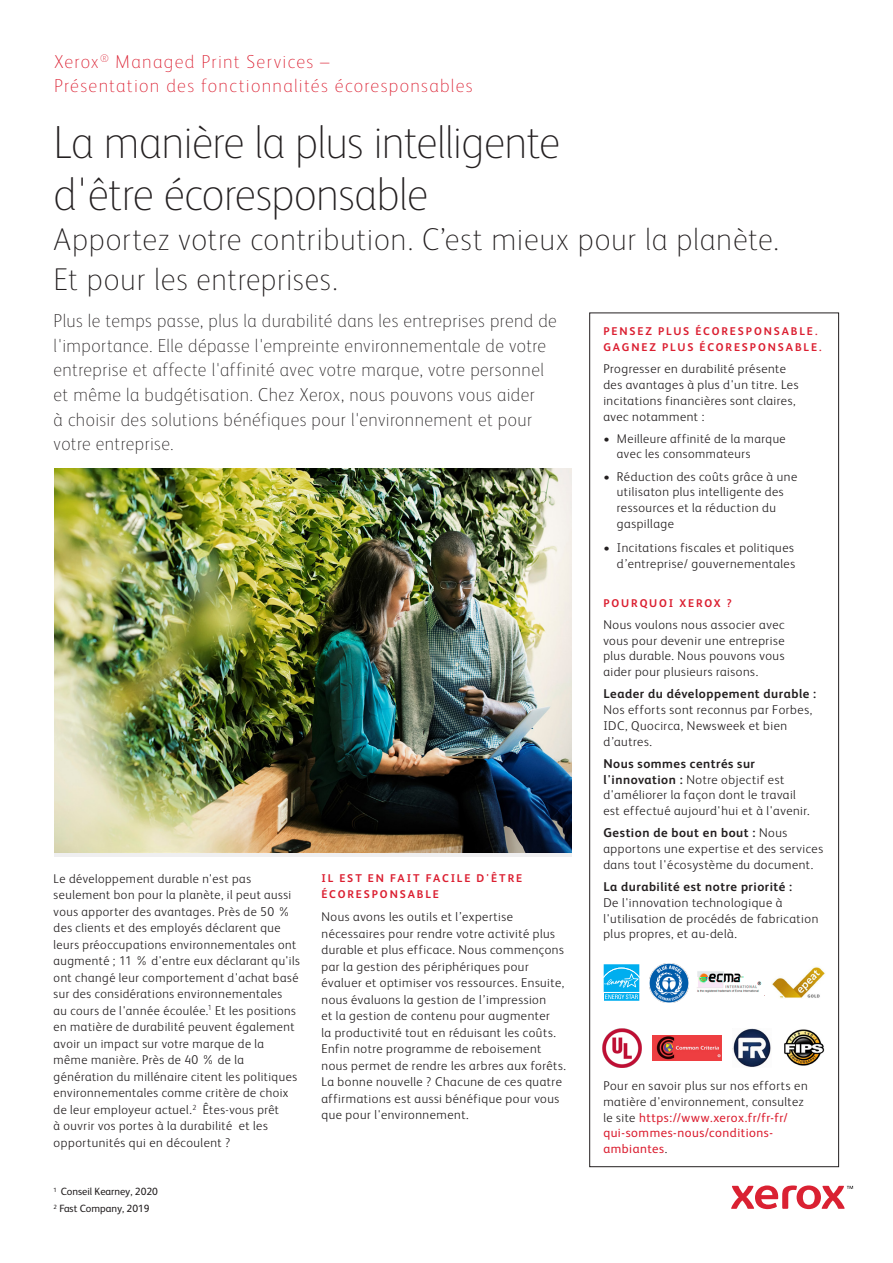
<style>
.page{position:relative;width:893px;height:1263px;background:#fff}
.page>*{position:absolute;margin:0;border:0;box-sizing:border-box;transform-origin:0 0}
.Page_Title{font:100 46.5px/52.1px "Xerox Sans";letter-spacing:-.015em;color:#231f20}
.Page_Title-2{font:100 31.5px/40px "Xerox Sans";letter-spacing:.02em;color:#231f20}
.Intro{font:100 18.75px/24.6px "Xerox Sans";letter-spacing:.025em;color:#231f20}
.Business_Segment{font:100 18.75px/24px "Xerox Sans";letter-spacing:.07em;color:#db1e30}
.Body_Text{font:300 12.75px/16.5px "Xerox Sans";letter-spacing:.04em;color:#231f20}
.Body_Subhead{font:700 11.25px/15.8px "Xerox Sans";letter-spacing:.165em;color:#db1e30}
.t1{font:10.5px "Xerox Sans";color:#231f20}
.s1{font-weight:700}
.s2{font-weight:400;color:#db1e30}
</style>
<div class="page">
<svg style="left:731px;top:1185px;width:122px;height:24px"></svg>
<div style="left:589px;top:313px;width:250px;height:854px;border:1px solid #231f20"></div>
<svg style="left:603px;top:964px;width:37px;height:37px"></svg>
<img style="left:650px;top:963px;width:39px;height:39px">
<img style="left:772px;top:967px;width:53px;height:31px">
<img style="left:697px;top:971px;width:65px;height:22px">
<img style="left:603px;top:1029px;width:38px;height:38px">
<img style="left:732px;top:1029px;width:39px;height:38px">
<img style="left:784px;top:1029px;width:41px;height:37px">
<img style="left:653px;top:1035px;width:68px;height:26px">
<img style="left:54px;top:469px;width:517px;height:384px">
<p class="Business_Segment" style="left:54px;top:49px;width:420px">Xerox<sup>®</sup> Managed Print Services –<br>Présentation des fonctionnalités écoresponsables</p>
<p class="Page_Title" style="left:54px;top:113px;width:508px">La manière la plus intelligente d'être écoresponsable</p>
<p class="Page_Title-2" style="left:54px;top:217px;width:727px">Apportez votre contribution. C’est mieux pour la planète.<br>Et pour les entreprises.</p>
<p class="Intro" style="left:54px;top:308px;width:505px">Plus le temps passe, plus la durabilité dans les entreprises prend de l'importance. Elle dépasse l'empreinte environnementale de votre entreprise et affecte l'affinité avec votre marque, votre personnel et même la budgétisation. Chez Xerox, nous pouvons vous aider<br>à choisir des solutions bénéfiques pour l'environnement et pour votre entreprise.</p>
<p class="Body_Text" style="left:54px;top:869px;width:248px">Le développement durable n'est pas seulement bon pour la planète, il peut aussi vous apporter des avantages. Près de 50 % des clients et des employés déclarent que leurs préoccupations environnementales ont augmenté ; 11 % d'entre eux déclarant qu'ils ont changé leur comportement d'achat basé sur des considérations environnementales<br>au cours de l'année écoulée.<sup>1</sup> Et les positions en matière de durabilité peuvent également avoir un impact sur votre marque de la même manière. Près de 40 % de la génération du millénaire citent les politiques environnementales comme critère de choix de leur employeur actuel.<sup>2</sup> Êtes-vous prêt<br>à ouvrir vos portes à la durabilité et les opportunités qui en découlent ?</p>
<p class="Body_Subhead" style="left:321px;top:869px;width:202px;line-height:16.5px">IL EST EN FAIT FACILE D'ÊTRE<br>ÉCORESPONSABLE</p>
<p class="Body_Text" style="left:321px;top:908px;width:246px">Nous avons les outils et l’expertise nécessaires pour rendre votre activité plus durable et plus efficace. Nous commençons par la gestion des périphériques pour évaluer et optimiser vos ressources. Ensuite, nous évaluons la gestion de l’impression<br>et la gestion de contenu pour augmenter<br>la productivité tout en réduisant les coûts.<br>Enfin notre programme de reboisement nous permet de rendre les arbres aux forêts.<br>La bonne nouvelle ? Chacune de ces quatre affirmations est aussi bénéfique pour vous que pour l'environnement.</p>
<p class="t1" style="left:54px;top:1185px;width:106px"><sup>1</sup> Conseil Kearney, 2020</p>
<p class="t1" style="left:54px;top:1202px;width:98px"><sup>2</sup> Fast Company, 2019</p>
<p class="Body_Subhead" style="left:603px;top:323px;width:220px">PENSEZ PLUS ÉCORESPONSABLE.<br>GAGNEZ PLUS ÉCORESPONSABLE.</p>
<p class="Body_Text" style="left:603px;top:360px;width:197px;line-height:15.8px">Progresser en durabilité présente des avantages à plus d'un titre. Les incitations financières sont claires, avec notamment :</p>
<p class="Body_Text" style="left:617px;top:430px;width:170px;line-height:15.8px;text-indent:-14px">• Meilleure affinité de la marque avec les consommateurs</p>
<p class="Body_Text" style="left:617px;top:468px;width:182px;line-height:15.8px;text-indent:-14px">• Réduction des coûts grâce à une utilisaton plus intelligente des ressources et la réduction du gaspillage</p>
<p class="Body_Text" style="left:603px;top:539px;width:193px;line-height:15.8px;text-align:right">• Incitations fiscales et politiques d’entreprise/ gouvernementales</p>
<p class="Body_Subhead" style="left:603px;top:594px;width:130px">POURQUOI XEROX ?</p>
<p class="Body_Text" style="left:603px;top:616px;width:183px;line-height:15.8px;text-align:justify">Nous voulons nous associer avec vous pour devenir une entreprise plus durable. Nous pouvons vous aider pour plusieurs raisons.</p>
<p class="Body_Text" style="left:603px;top:685px;width:214px;line-height:15.8px"><span class="s1">Leader du développement durable :<br></span>Nos efforts sont reconnus par Forbes,<br>IDC, Quocirca, Newsweek et bien d’autres.</p>
<p class="Body_Text" style="left:603px;top:755px;width:208px;line-height:15.8px"><span class="s1">Nous sommes centrés sur l'innovation :</span> Notre objectif est d'améliorer la façon dont le travail est effectué aujourd'hui et à l'avenir.</p>
<p class="Body_Text" style="left:603px;top:824px;width:221px;line-height:15.8px"><span class="s1">Gestion de bout en bout :</span> Nous apportons une expertise et des services dans tout l'écosystème du document.</p>
<p class="Body_Text" style="left:603px;top:878px;width:216px;line-height:15.8px"><span class="s1">La durabilité est notre priorité :<br></span>De l'innovation technologique à l'utilisation de procédés de fabrication plus propres, et au-delà.</p>
<p class="Body_Text" style="left:603px;top:1077px;width:206px;line-height:15.8px">Pour en savoir plus sur nos efforts en matière d'environnement, consultez le site <span class="s2">https://www.xerox.fr/fr-fr/ qui-sommes-nous/conditions&shy;ambiantes</span>.</p>
</div>
